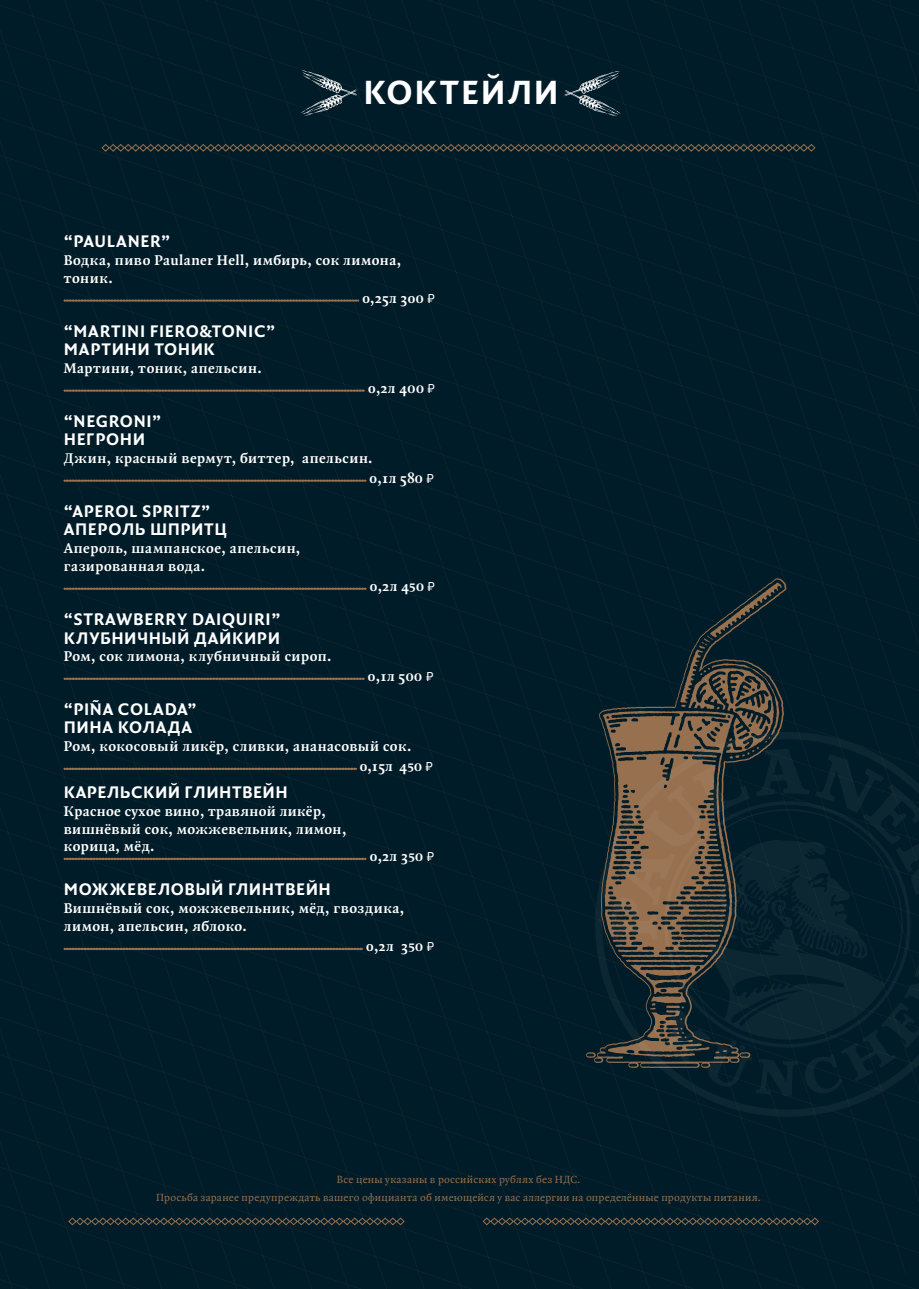
<style>
.page{position:relative;width:919px;height:1289px;background:#fff}
.page>*{position:absolute;margin:0;border:0;box-sizing:border-box;transform-origin:0 0}
.t1{font:700 36px "Quadraat Sans Pro";letter-spacing:.045em;color:#fff}
.t2{font:700 18px/18px "Quadraat Sans Pro";letter-spacing:.03em;color:#fff}
.t3{font:700 15px/18px "Quadraat Pro";letter-spacing:.03em;color:#fff}
.t4{font:11.1px/18px "Quadraat Pro";letter-spacing:.025em;color:#97714f;text-align:center}
.s1{font-family:"Archivo Narrow";font-weight:400;font-size:12.75px}
</style>
<div class="page">
<div style="left:0;top:0;width:918px;height:1288px;background:#001c28"></div>
<div style="left:594px;top:578px;width:192px;height:138px;background:#001c28"></div>
<svg style="left:579px;top:716px;width:339px;height:416px;background:#021d29"></svg>
<svg style="left:603px;top:582px;width:315px;height:513px;background:#1d2d31"></svg>
<svg style="left:482px;top:1217px;width:337px;height:8px;background:#2e3633"></svg>
<svg style="left:68px;top:1217px;width:337px;height:8px;background:#2e3633"></svg>
<svg style="left:101px;top:144px;width:714px;height:8px;background:#303734"></svg>
<svg style="left:564px;top:71px;width:56px;height:45px;background:#263d47"></svg>
<svg style="left:301px;top:70px;width:56px;height:46px;background:#253d47"></svg>
<svg style="left:64px;top:300px;width:295px;height:1px"></svg>
<svg style="left:64px;top:390px;width:300px;height:1px"></svg>
<svg style="left:64px;top:480px;width:302px;height:1px"></svg>
<svg style="left:64px;top:588px;width:302px;height:1px"></svg>
<svg style="left:64px;top:678px;width:300px;height:1px"></svg>
<svg style="left:64px;top:768px;width:293px;height:1px"></svg>
<svg style="left:64px;top:858px;width:302px;height:1px"></svg>
<svg style="left:64px;top:948px;width:298px;height:1px"></svg>
<h1 class="t1" style="left:363px;top:65px;width:197px">КОКТЕЙЛИ</h1>
<p class="t2" style="left:64px;top:231px;width:108px">“PAULANER”</p>
<p class="t3" style="left:64px;top:251px;width:339px">Водка, пиво Paulaner Hell, имбирь, сок лимона, тоник.</p>
<p class="t3" style="left:362px;top:289px;width:74px">0,25л 300 <span class="s1">₽</span></p>
<p class="t2" style="left:64px;top:321px;width:213px">“MARTINI FIERO&amp;TONIC”<br>МАРТИНИ ТОНИК</p>
<p class="t3" style="left:64px;top:359px;width:199px">Мартини, тоник, апельсин.</p>
<p class="t3" style="left:368px;top:379px;width:68px">0,2л 400 <span class="s1">₽</span></p>
<p class="t2" style="left:64px;top:411px;width:99px">“NEGRONI”<br>НЕГРОНИ</p>
<p class="t3" style="left:369px;top:448px;width:66px;line-height:20px;text-indent:-306px">Джин, красный вермут, биттер, апельсин.<br>0,1л 580 <span class="s1">₽</span></p>
<p class="t2" style="left:64px;top:501px;width:164px">“APEROL SPRITZ”<br>АПЕРОЛЬ ШПРИТЦ</p>
<p class="t3" style="left:64px;top:539px;width:238px">Апероль, шампанское, апельсин, газированная вода.</p>
<p class="t3" style="left:370px;top:577px;width:66px">0,2л 450 <span class="s1">₽</span></p>
<p class="t2" style="left:64px;top:609px;width:218px;line-height:19px">“STRAWBERRY DAIQUIRI”<br>КЛУБНИЧНЫЙ ДАЙКИРИ</p>
<p class="t3" style="left:64px;top:647px;width:269px">Ром, сок лимона, клубничный сироп.</p>
<p class="t3" style="left:368px;top:667px;width:67px">0,1л 500 <span class="s1">₽</span></p>
<p class="t2" style="left:64px;top:699px;width:134px">“PIÑA COLADA”<br>ПИНА КОЛАДА</p>
<p class="t3" style="left:360px;top:736px;width:75px;line-height:20px;text-indent:-296px">Ром, кокосовый ликёр, сливки, ананасовый сок.<br>0,15л 450 <span class="s1">₽</span></p>
<p class="t2" style="left:64px;top:782px;width:225px">КАРЕЛЬСКИЙ ГЛИНТВЕЙН</p>
<p class="t3" style="left:64px;top:802px;width:284px;line-height:17.4px">Красное сухое вино, травяной ликёр, вишнёвый сок, можжевельник, лимон, корица, мёд.</p>
<p class="t3" style="left:370px;top:847px;width:66px">0,2л 350 <span class="s1">₽</span></p>
<p class="t2" style="left:64px;top:879px;width:268px">МОЖЖЕВЕЛОВЫЙ ГЛИНТВЕЙН</p>
<p class="t3" style="left:64px;top:899px;width:342px">Вишнёвый сок, можжевельник, мёд, гвоздика, лимон, апельсин, яблоко.</p>
<p class="t3" style="left:366px;top:937px;width:69px">0,2л 350 <span class="s1">₽</span></p>
<p class="t4" style="left:156px;top:1170px;width:606px">Все цены указаны в российских рублях без НДС.<br>Просьба заранее предупреждать вашего официанта об имеющейся у вас аллергии на определённые продукты питания.</p>
</div>
